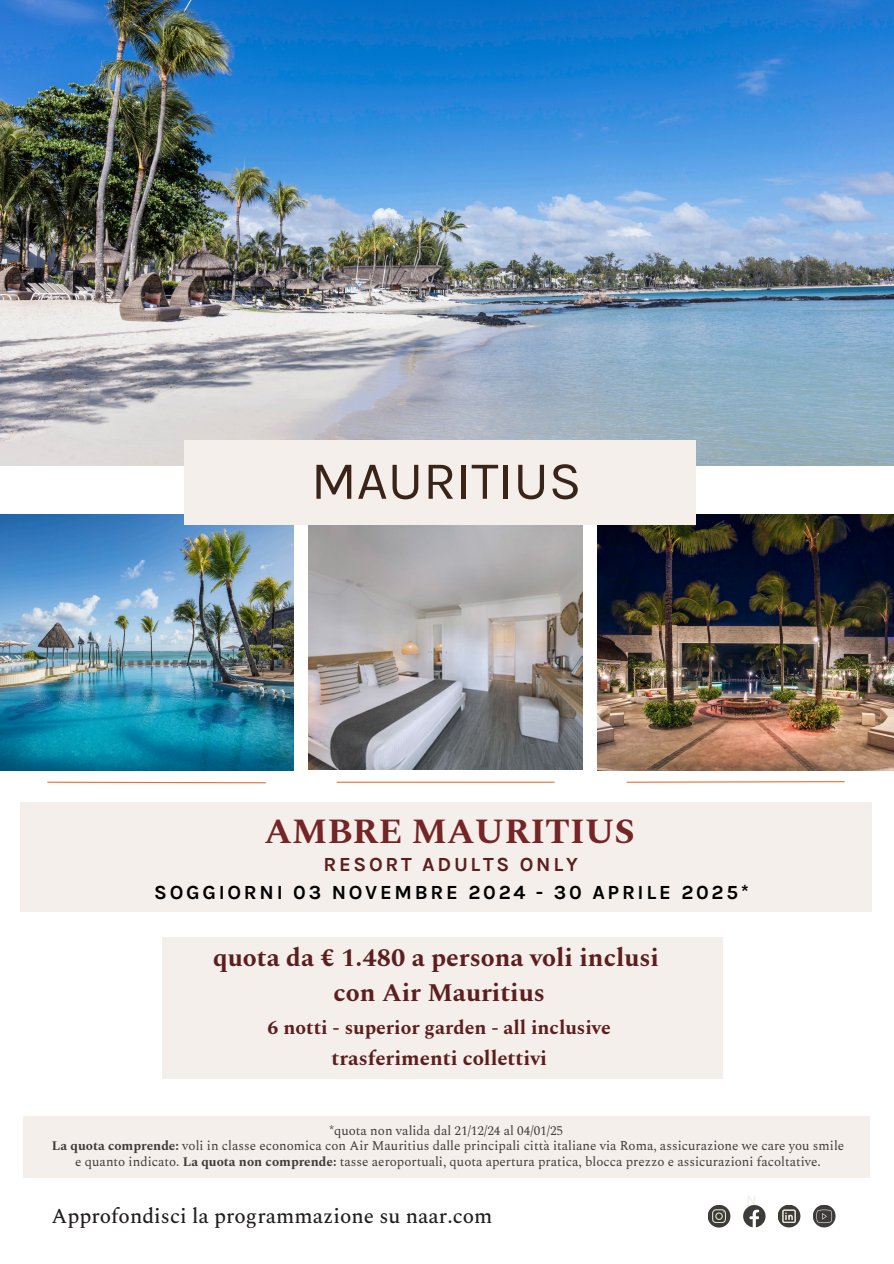
<style>
.page{position:relative;width:894px;height:1264px;background:#fff}
.page>*{position:absolute;margin:0;border:0;box-sizing:border-box;transform-origin:0 0}
.t1{font:54px "Karla";color:#3a2317}
.t2{font:700 35.55px "Spectral";color:#742525}
.t3{font:700 25.5px/34.8px "Spectral";color:#5c1e1e;text-align:center}
.t4{font:500 21px "Spectral";color:#231f20}
.t5{font:700 20.55px "Spectral";color:#5c1e1e}
.t6{font:700 20.1px "Karla";letter-spacing:.135em;color:#000}
.t7{font:700 20.1px "Karla";letter-spacing:.135em;color:#5c1e1e}
.t8{font:700 19.5px "Spectral";color:#5c1e1e}
.t9{font:13.5px "Garet";color:#f3ece2}
.t10{font:13.05px/15.3px "Spectral";color:#3d3c39;text-align:center}
.s1{font-weight:700}
</style>
<div class="page">
<img style="left:0;top:0;width:893px;height:465px">
<img style="left:597px;top:514px;width:296px;height:256px">
<img style="left:308px;top:525px;width:274px;height:244px">
<img style="left:0;top:514px;width:293px;height:256px">
<div style="left:184px;top:440px;width:511px;height:85px;background:#f4efeb"></div>
<div style="left:162px;top:937px;width:560px;height:141px;background:#f4efeb"></div>
<div style="left:21px;top:802px;width:850px;height:110px;background:#f4efeb"></div>
<div style="left:23px;top:1116px;width:846px;height:61px;background:#f4efeb"></div>
<hr style="left:336px;top:781px;width:218px;height:1px;background:#e56f33">
<svg style="left:626px;top:781px;width:219px;height:2px"></svg>
<svg style="left:47px;top:781px;width:219px;height:3px"></svg>
<svg style="left:743px;top:1205px;width:22px;height:22px"></svg>
<svg style="left:707px;top:1204px;width:23px;height:23px"></svg>
<svg style="left:712px;top:1209px;width:13px;height:13px"></svg>
<svg style="left:777px;top:1204px;width:23px;height:23px"></svg>
<svg style="left:782px;top:1209px;width:13px;height:13px"></svg>
<svg style="left:812px;top:1204px;width:23px;height:23px"></svg>
<svg style="left:816px;top:1209px;width:15px;height:13px"></svg>
<h1 class="t1" style="left:311px;top:449px;width:272px">MAURITIUS</h1>
<h4 class="t2" style="left:264px;top:805px;width:372px">AMBRE MAURITIUS</h4>
<h5 class="t7" style="left:323px;top:852px;width:256px">RESORT ADULTS ONLY</h5>
<h2 class="t6" style="left:154px;top:880px;width:596px">SOGGIORNI 03 NOVEMBRE 2024 - 30 APRILE 2025*</h2>
<h4 class="t3" style="left:213px;top:940px;width:447px">quota da € 1.480 a persona voli inclusi con Air Mauritius</h4>
<h4 class="t8" style="left:267px;top:1013px;width:345px">6 notti - superior garden - all inclusive</h4>
<h4 class="t5" style="left:331px;top:1042px;width:217px">trasferimenti collettivi</h4>
<h3 class="t10" style="left:329px;top:1123px;width:235px">*quota non valida dal 21/12/24 al 04/01/25</h3>
<p class="t10" style="left:52px;top:1138px;width:793px"><span class="s1">La quota comprende:</span> voli in classe economica con Air Mauritius dalle principali città italiane via Roma, assicurazione we care you smile e quanto indicato. <span class="s1">La quota non comprende:</span> tasse aeroportuali, quota apertura pratica, blocca prezzo e assicurazioni facoltative.</p>
<p class="t9" style="left:746px;top:1190px;width:12px">N</p>
<p class="t4" style="left:51px;top:1200px;width:442px">Approfondisci la programmazione su naar.com</p>
</div>
